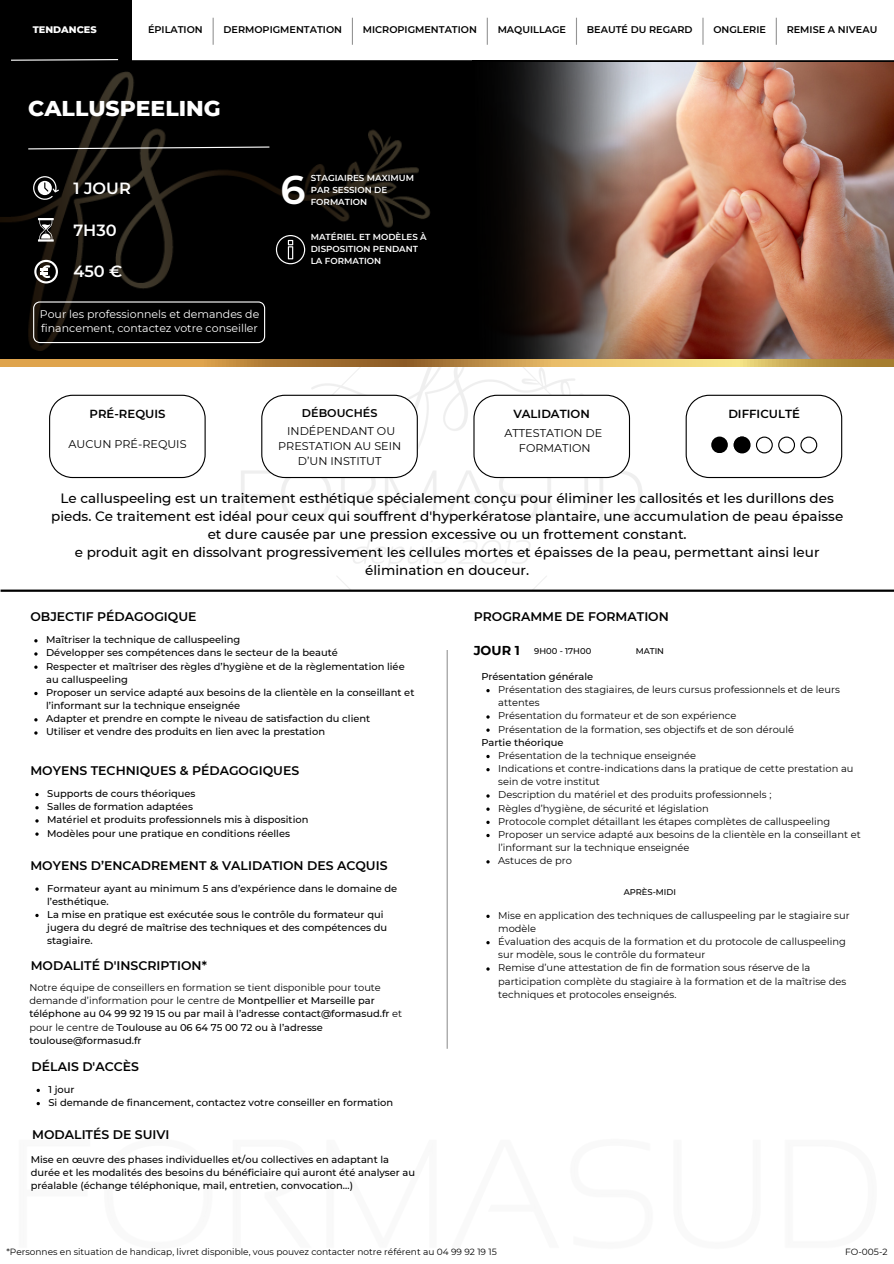
<style>
.page{position:relative;width:894px;height:1264px;background:#fff}
.page>*{position:absolute;margin:0;border:0;box-sizing:border-box;transform-origin:0 0}
.t1{font:600 40.05px "Montserrat";color:#fff}
.t2{font:800 21.9px "Montserrat";color:#fff}
.t3{font:600 16.2px "Montserrat";color:#fff}
.t4{font:500 13.5px/18px "Montserrat";color:#000;text-align:center}
.t5{font:700 12.9px "Montserrat";color:#000}
.t6{font:600 12.45px "Montserrat";color:#000}
.t7{font:600 11.7px "Montserrat";color:#000}
.t8{font:11.25px/15px "Montserrat";color:#000;text-align:center}
.t9{font:600 11.25px "Montserrat";color:#000}
.t10{font:10.95px/14.5px "Montserrat";color:#fff}
.t11{font:500 9.9px/13.2px "Montserrat";color:#000}
.t12{font:9.9px/13.2px "Montserrat";color:#000}
.t13{font:600 9.75px "Montserrat";color:#000}
.t14{font:800 9.75px "Montserrat";color:#fff}
.t15{font:9px "Montserrat";color:#000}
.t16{font:600 8.7px/11.6px "Montserrat";color:#fff}
.t17{font:500 8.4px "Montserrat";color:#000}
.s1{font-weight:400}
</style>
<div class="page">
<img style="left:189px;top:366px;width:513px;height:223px">
<hr style="left:1px;top:589px;width:892px;height:3px;background:#000">
<svg style="left:49px;top:395px;width:157px;height:83px"></svg>
<svg style="left:261px;top:395px;width:157px;height:83px"></svg>
<svg style="left:473px;top:395px;width:157px;height:83px"></svg>
<hr style="left:0;top:60px;width:893px;height:2px;background:#000">
<hr style="left:212px;top:18px;width:2px;height:27px;background:#000">
<svg style="left:352px;top:18px;width:1px;height:27px"></svg>
<svg style="left:486px;top:18px;width:1px;height:27px"></svg>
<hr style="left:575px;top:18px;width:2px;height:27px;background:#000">
<svg style="left:702px;top:18px;width:1px;height:27px"></svg>
<div style="left:0;top:0;width:131px;height:64px;background:#000"></div>
<img style="left:661px;top:62px;width:232px;height:298px">
<img style="left:474px;top:62px;width:187px;height:298px">
<div style="left:0;top:62px;width:474px;height:303px;background:#000"></div>
<img style="left:0;top:71px;width:431px;height:280px">
<svg style="left:11px;top:59px;width:108px;height:2px"></svg>
<svg style="left:27px;top:146px;width:243px;height:4px"></svg>
<svg style="left:33px;top:176px;width:26px;height:24px"></svg>
<svg style="left:38px;top:218px;width:16px;height:23px"></svg>
<svg style="left:34px;top:260px;width:24px;height:23px"></svg>
<svg style="left:33px;top:301px;width:232px;height:42px"></svg>
<hr style="left:446px;top:650px;width:1px;height:398px;background:#000">
<svg style="left:276px;top:235px;width:29px;height:29px"></svg>
<svg style="left:685px;top:395px;width:157px;height:83px"></svg>
<svg style="left:0;top:360px;width:893px;height:6px"></svg>
<svg style="left:775px;top:18px;width:1px;height:27px"></svg>
<svg style="left:34px;top:639px;width:4px;height:3px"></svg>
<svg style="left:34px;top:692px;width:4px;height:3px"></svg>
<svg style="left:34px;top:718px;width:4px;height:3px"></svg>
<svg style="left:35px;top:793px;width:4px;height:3px"></svg>
<svg style="left:35px;top:806px;width:4px;height:3px"></svg>
<svg style="left:35px;top:819px;width:4px;height:3px"></svg>
<svg style="left:35px;top:913px;width:4px;height:4px"></svg>
<p class="t14" style="left:33px;top:24px;width:65px">TENDANCES</p>
<p class="t13" style="left:362px;top:24px;width:116px">MICROPIGMENTATION</p>
<p class="t13" style="left:586px;top:24px;width:107px">BEAUTÉ DU REGARD</p>
<p class="t13" style="left:713px;top:24px;width:54px">ONGLERIE</p>
<p class="t13" style="left:148px;top:24px;width:56px">ÉPILATION</p>
<p class="t13" style="left:223px;top:24px;width:120px">DERMOPIGMENTATION</p>
<p class="t13" style="left:497px;top:24px;width:70px">MAQUILLAGE</p>
<p class="t13" style="left:786px;top:24px;width:92px">REMISE A NIVEAU</p>
<p class="t2" style="left:28px;top:95px;width:194px">CALLUSPEELING</p>
<p class="t3" style="left:73px;top:178px;width:59px">1 JOUR</p>
<p class="t3" style="left:73px;top:220px;width:45px">7H30</p>
<p class="t3" style="left:73px;top:261px;width:50px">450 €</p>
<p class="t10" style="left:40px;top:306px;width:221px">Pour les professionnels et demandes de financement, contactez votre conseiller</p>
<p class="t1" style="left:280px;top:165px;width:27px">6</p>
<p class="t16" style="left:311px;top:173px;width:105px">STAGIAIRES MAXIMUM</p>
<p class="t16" style="left:311px;top:184px;width:78px">PAR SESSION DE<br>FORMATION</p>
<p class="t16" style="left:311px;top:231px;width:117px">MATÉRIEL ET MODÈLES À<br>DISPOSITION PENDANT<br>LA FORMATION</p>
<p class="t7" style="left:90px;top:406px;width:77px">PRÉ-REQUIS</p>
<p class="t8" style="left:68px;top:436px;width:119px">AUCUN PRÉ-REQUIS</p>
<p class="t9" style="left:302px;top:406px;width:77px">DÉBOUCHÉS</p>
<p class="t8" style="left:287px;top:423px;width:109px">INDÉPENDANT OU</p>
<p class="t8" style="left:278px;top:438px;width:125px">PRESTATION AU SEIN<br>D’UN INSTITUT</p>
<p class="t7" style="left:513px;top:406px;width:78px">VALIDATION</p>
<p class="t8" style="left:504px;top:425px;width:99px">ATTESTATION DE</p>
<p class="t8" style="left:518px;top:440px;width:73px">FORMATION</p>
<p class="t7" style="left:728px;top:406px;width:73px">DIFFICULTÉ</p>
<p class="t4" style="left:51px;top:489px;width:793px">Le calluspeeling est un traitement esthétique spécialement conçu pour éliminer les callosités et les durillons des pieds. Ce traitement est idéal pour ceux qui souffrent d'hyperkératose plantaire, une accumulation de peau épaisse et dure causée par une pression excessive ou un frottement constant.</p>
<p class="t4" style="left:75px;top:543px;width:746px">e produit agit en dissolvant progressivement les cellules mortes et épaisses de la peau, permettant ainsi leur élimination en douceur.</p>
<p class="t6" style="left:30px;top:609px;width:168px">OBJECTIF PÉDAGOGIQUE</p>
<p class="t11" style="left:46px;top:633px;width:196px">Maîtriser la technique de calluspeeling</p>
<p class="t11" style="left:46px;top:646px;width:293px">Développer ses compétences dans le secteur de la beauté</p>
<p class="t11" style="left:46px;top:659px;width:360px">Respecter et maîtriser des règles d’hygiène et de la règlementation liée au calluspeeling</p>
<p class="t11" style="left:46px;top:685px;width:370px">Proposer un service adapté aux besoins de la clientèle en la conseillant et l’informant sur la technique enseignée</p>
<p class="t11" style="left:46px;top:712px;width:325px">Adapter et prendre en compte le niveau de satisfaction du client</p>
<p class="t11" style="left:46px;top:725px;width:280px">Utiliser et vendre des produits en lien avec la prestation</p>
<p class="t6" style="left:30px;top:763px;width:270px">MOYENS TECHNIQUES &amp; PÉDAGOGIQUES</p>
<p class="t11" style="left:47px;top:787px;width:150px">Supports de cours théoriques</p>
<p class="t11" style="left:47px;top:800px;width:147px">Salles de formation adaptées</p>
<p class="t11" style="left:47px;top:813px;width:263px">Matériel et produits professionnels mis à disposition</p>
<p class="t11" style="left:47px;top:826px;width:244px">Modèles pour une pratique en conditions réelles</p>
<p class="t6" style="left:30px;top:857px;width:358px">MOYENS D’ENCADREMENT &amp; VALIDATION DES ACQUIS</p>
<p class="t11" style="left:47px;top:881px;width:351px">Formateur ayant au minimum 5 ans d’expérience dans le domaine de l’esthétique.</p>
<p class="t11" style="left:47px;top:907px;width:341px">La mise en pratique est exécutée sous le contrôle du formateur qui jugera du degré de maîtrise des techniques et des compétences du stagiaire.</p>
<p class="t6" style="left:31px;top:958px;width:177px">MODALITÉ D'INSCRIPTION*</p>
<p class="t11" style="left:29px;top:980px;width:374px"><span class="s1">Notre équipe de conseillers en formation se tient disponible pour toute demande d’information pour le centre de</span> Montpellier et Marseille par téléphone au 04 99 92 19 15 ou par mail à l’adresse contact@formasud.fr <span class="s1">et pour le centre de</span> Toulouse au 06 64 75 00 72 ou à l’adresse toulouse@formasud.fr</p>
<p class="t6" style="left:32px;top:1058px;width:109px">DÉLAIS D'ACCÈS</p>
<p class="t11" style="left:48px;top:1082px;width:28px">1 jour</p>
<p class="t11" style="left:48px;top:1095px;width:346px">Si demande de financement, contactez votre conseiller en formation</p>
<p class="t6" style="left:32px;top:1127px;width:139px">MODALITÉS DE SUIVI</p>
<p class="t11" style="left:31px;top:1152px;width:386px">Mise en œuvre des phases individuelles et/ou collectives en adaptant la durée et les modalités des besoins du bénéficiaire qui auront été analyser au préalable (échange téléphonique, mail, entretien, convocation…)</p>
<p class="t6" style="left:473px;top:609px;width:197px">PROGRAMME DE FORMATION</p>
<p class="t5" style="left:473px;top:642px;width:48px">JOUR 1</p>
<p class="t17" style="left:534px;top:645px;width:58px">9H00 - 17H00</p>
<p class="t11" style="left:481px;top:669px;width:113px">Présentation générale</p>
<p class="t17" style="left:635px;top:645px;width:30px">MATIN</p>
<p class="t12" style="left:498px;top:683px;width:343px">Présentation des stagiaires, de leurs cursus professionnels et de leurs attentes</p>
<p class="t12" style="left:498px;top:709px;width:240px">Présentation du formateur et de son expérience</p>
<p class="t12" style="left:498px;top:722px;width:297px">Présentation de la formation, ses objectifs et de son déroulé</p>
<p class="t12" style="left:498px;top:748px;width:199px">Présentation de la technique enseignée</p>
<p class="t12" style="left:498px;top:762px;width:356px">Indications et contre-indications dans la pratique de cette prestation au sein de votre institut</p>
<p class="t12" style="left:498px;top:788px;width:274px">Description du matériel et des produits professionnels ;</p>
<p class="t12" style="left:498px;top:801px;width:212px">Règles d’hygiène, de sécurité et législation</p>
<p class="t12" style="left:498px;top:814px;width:333px">Protocole complet détaillant les étapes complètes de calluspeeling</p>
<p class="t12" style="left:498px;top:827px;width:364px">Proposer un service adapté aux besoins de la clientèle en la conseillant et l’informant sur la technique enseignée</p>
<p class="t12" style="left:498px;top:854px;width:75px">Astuces de pro</p>
<p class="t11" style="left:481px;top:735px;width:84px">Partie théorique</p>
<p class="t17" style="left:623px;top:886px;width:54px">APRÈS-MIDI</p>
<p class="t12" style="left:498px;top:908px;width:353px">Mise en application des techniques de calluspeeling par le stagiaire sur modèle</p>
<p class="t12" style="left:498px;top:935px;width:349px">Évaluation des acquis de la formation et du protocole de calluspeeling sur modèle, sous le contrôle du formateur</p>
<p class="t12" style="left:498px;top:961px;width:349px">Remise d’une attestation de fin de formation sous réserve de la participation complète du stagiaire à la formation et de la maîtrise des techniques et protocoles enseignés.</p>
<p class="t15" style="left:6px;top:1245px;width:492px">*Personnes en situation de handicap, livret disponible, vous pouvez contacter notre référent au 04 99 92 19 15</p>
<p class="t15" style="left:845px;top:1245px;width:44px">FO-005-2</p>
</div>
